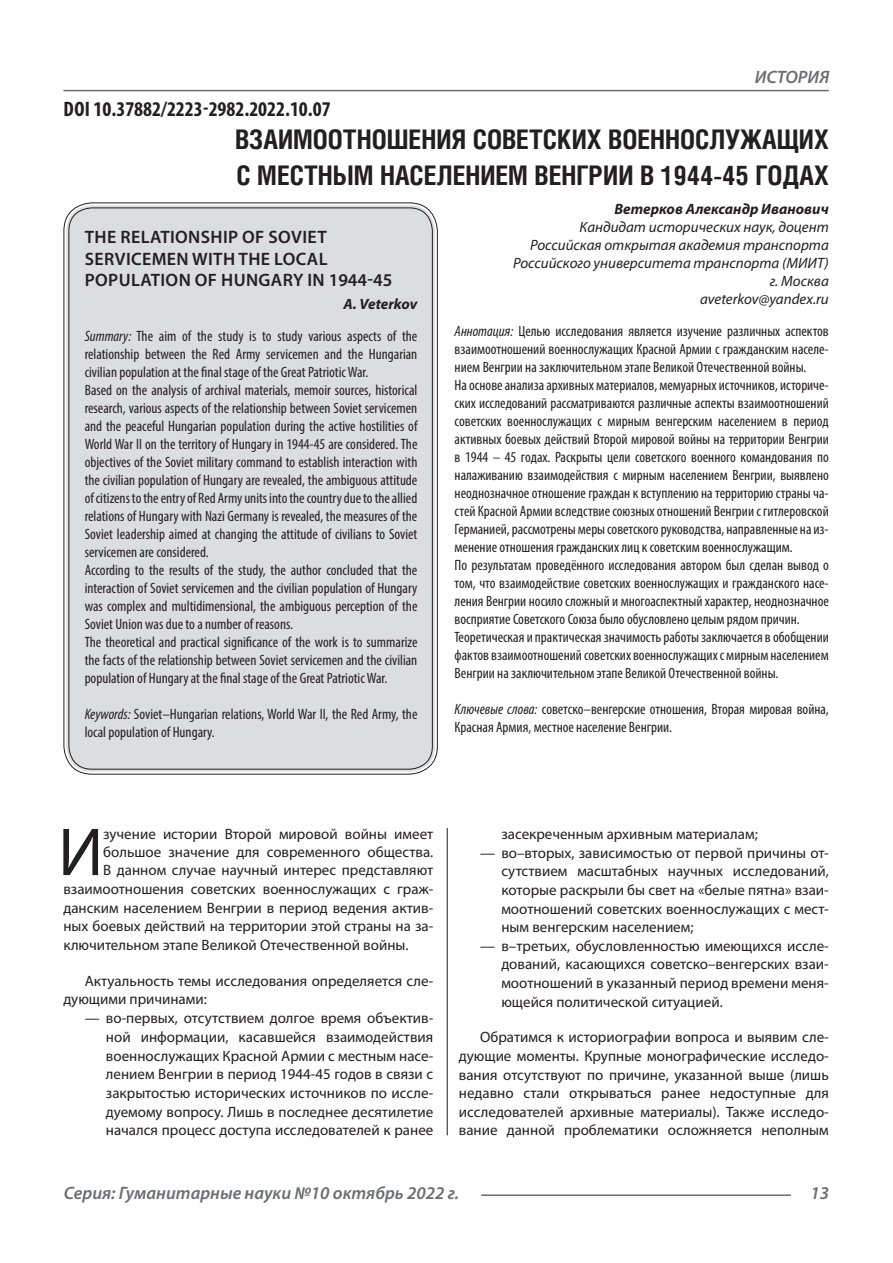
<style>
.page{position:relative;width:893px;height:1263px;background:#fff}
.page>*{position:absolute;margin:0;border:0;box-sizing:border-box;transform-origin:0 0}
.Статья_текст_первый{font:68.4px "Myriad Pro";color:#231f20}
.Статья_название{font:700 27px "Helios Cond C";color:#231f20}
.ДОИ{font:700 condensed 21px "Myriad Pro";color:#231f20}
.Статья_название_англ{font:600 18px/21.6px "Myriad Pro";letter-spacing:.02em;color:#231f20}
.t1{font:italic 600 18px "Myriad Pro";color:#6c6d70}
.Статья_аннотация_тек{font:condensed 15px/18px "Myriad Pro";color:#231f20;text-align:justify}
.Статья_аннотация_анг{font:condensed 15px/18px "Myriad Pro";color:#231f20;text-align:justify}
.Статья_текст{font:15px/18.6px "Myriad Pro";color:#231f20;text-align:justify}
.Статья_текст_первый-2{font:15px "Myriad Pro";color:#231f20}
.Статья_автор_инфо{font:italic 15px "Myriad Pro";color:#231f20}
.Статья_автор_инфо-2{font:italic 700 15px "Myriad Pro";color:#231f20}
.Статья_автор_англ{font:italic 700 15px "Myriad Pro";letter-spacing:-.005em;color:#231f20}
.s1{font-style:italic}
</style>
<div class="page">
<hr style="left:447px;top:128px;width:1px;height:1007px;background:#231f20">
<hr style="left:63px;top:90px;width:766px;height:1px;background:#6c6d70">
<hr style="left:481px;top:1194px;width:310px;height:2px;background:#6c6d70">
<div style="left:443px;top:128px;width:29px;height:700px;background:#fff"></div>
<div style="left:66px;top:205px;width:369px;height:567px;background:#dcdddf;border-radius:26px"></div>
<p class="ДОИ" style="left:64px;top:96px;width:269px">DOI 10.37882/2223-2982.2022.10.07</p>
<p class="t1" style="left:755px;top:66px;width:76px">ИСТОРИЯ</p>
<p class="Статья_название" style="left:235px;top:124px;width:595px">ВЗАИМООТНОШЕНИЯ СОВЕТСКИХ ВОЕННОСЛУЖАЩИХ</p>
<p class="Статья_название" style="left:236px;top:160px;width:594px">С МЕСТНЫМ НАСЕЛЕНИЕМ ВЕНГРИИ В 1944-45 ГОДАХ</p>
<p class="Статья_автор_инфо-2" style="left:614px;top:199px;width:216px">Ветерков Александр Иванович</p>
<p class="Статья_автор_инфо" style="left:580px;top:217px;width:251px">Кандидат исторических наук, доцент</p>
<p class="Статья_автор_инфо" style="left:530px;top:235px;width:300px">Российская открытая академия транспорта</p>
<p class="Статья_автор_инфо" style="left:513px;top:253px;width:317px">Российского университета транспорта (МИИТ)</p>
<p class="Статья_автор_инфо" style="left:770px;top:271px;width:61px">г. Москва</p>
<p class="Статья_автор_инфо" style="left:700px;top:289px;width:130px">aveterkov@yandex.ru</p>
<p class="Статья_аннотация_тек" style="left:455px;top:322px;width:376px"><span class="s1">Аннотация:</span> Целью исследования является изучение различных аспектов взаимоотношений военнослужащих Красной Армии с гражданским населе&shy;нием Венгрии на заключительном этапе Великой Отечественной войны.</p>
<p class="Статья_аннотация_тек" style="left:455px;top:376px;width:376px">На основе анализа архивных материалов, мемуарных источников, историче&shy;ских исследований рассматриваются различные аспекты взаимоотношений советских военнослужащих с мирным венгерским населением в период активных боевых действий Второй мировой войны на территории Венгрии в 1944 – 45 годах. Раскрыты цели советского военного командования по налаживанию взаимодействия с мирным населением Венгрии, выявлено неоднозначное отношение граждан к вступлению на территорию страны ча&shy;стей Красной Армии вследствие союзных отношений Венгрии с гитлеровской Германией, рассмотрены меры советского руководства, направленные на из&shy;менение отношения гражданских лиц к советским военнослужащим.</p>
<p class="Статья_аннотация_тек" style="left:455px;top:556px;width:376px">По результатам проведённого исследования автором был сделан вывод о том, что взаимодействие советских военнослужащих и гражданского насе&shy;ления Венгрии носило сложный и многоаспектный характер, неоднозначное восприятие Советского Союза было обусловлено целым рядом причин.</p>
<p class="Статья_аннотация_тек" style="left:455px;top:628px;width:376px">Теоретическая и практическая значимость работы заключается в обобщении фактов взаимоотношений советских военнослужащих с мирным населением Венгрии на заключительном этапе Великой Отечественной войны.</p>
<p class="Статья_аннотация_тек" style="left:455px;top:700px;width:376px"><span class="s1">Ключевые слова:</span> советско–венгерские отношения, Вторая мировая война,<br>Красная Армия, местное население Венгрии.</p>
<p class="Статья_название_англ" style="left:85px;top:226px;width:309px">THE RELATIONSHIP OF SOVIET<br>SERVICEMEN WITH THE LOCAL<br>POPULATION OF HUNGARY IN 1944-45</p>
<p class="Статья_автор_англ" style="left:344px;top:294px;width:75px">A. Veterkov</p>
<p class="Статья_аннотация_анг" style="left:85px;top:327px;width:334px"><span class="s1">Summary:</span> The aim of the study is to study various aspects of the relationship between the Red Army servicemen and the Hungarian civilian population at the final stage of the Great Patriotic War.</p>
<p class="Статья_аннотация_анг" style="left:85px;top:381px;width:334px">Based on the analysis of archival materials, memoir sources, historical research, various aspects of the relationship between Soviet servicemen and the peaceful Hungarian population during the active hostilities of World War II on the territory of Hungary in 1944-45 are considered. The objectives of the Soviet military command to establish interaction with the civilian population of Hungary are revealed, the ambiguous attitude of citizens to the entry of Red Army units into the country due to the allied relations of Hungary with Nazi Germany is revealed, the measures of the Soviet leadership aimed at changing the attitude of civilians to Soviet servicemen are considered.</p>
<p class="Статья_аннотация_анг" style="left:85px;top:561px;width:334px">According to the results of the study, the author concluded that the interaction of Soviet servicemen and the civilian population of Hungary was complex and multidimensional, the ambiguous perception of the Soviet Union was due to a number of reasons.</p>
<p class="Статья_аннотация_анг" style="left:85px;top:633px;width:334px">The theoretical and practical significance of the work is to summarize the facts of the relationship between Soviet servicemen and the civilian population of Hungary at the final stage of the Great Patriotic War.</p>
<p class="Статья_аннотация_анг" style="left:85px;top:705px;width:334px"><span class="s1">Keywords:</span> Soviet–Hungarian relations, World War II, the Red Army, the local population of Hungary.</p>
<p class="Статья_текст_первый" style="left:58px;top:810px;width:47px">И</p>
<p class="Статья_текст_первый-2" style="left:103px;top:825px;width:332px">зучение истории Второй мировой войны имеет</p>
<p class="Статья_текст_первый-2" style="left:103px;top:843px;width:332px">большое значение для современного общества.</p>
<p class="Статья_текст_первый-2" style="left:103px;top:861px;width:332px">В данном случае научный интерес представляют</p>
<p class="Статья_текст_первый-2" style="left:63px;top:879px;width:371px">взаимоотношения советских военнослужащих с граж-</p>
<p class="Статья_текст_первый-2" style="left:63px;top:898px;width:371px">данским населением Венгрии в период ведения актив-</p>
<p class="Статья_текст_первый-2" style="left:63px;top:917px;width:371px">ных боевых действий на территории этой страны на за-</p>
<p class="Статья_текст_первый-2" style="left:63px;top:936px;width:347px">ключительном этапе Великой Отечественной войны.</p>
<p class="Статья_текст" style="left:63px;top:971px;width:371px;text-indent:21px">Актуальность темы исследования определяется сле&shy;дующими причинами:</p>
<p class="Статья_текст" style="left:106px;top:1008px;width:329px;text-indent:-21px">— во-первых, отсутствием долгое время объектив&shy;ной информации, касавшейся взаимодействия военнослужащих Красной Армии с местным насе&shy;лением Венгрии в период 1944-45 годов в связи с закрытостью исторических источников по иссле&shy;дуемому вопросу. Лишь в последнее десятилетие начался процесс доступа исследователей к ранее</p>
<p class="Статья_текст" style="left:501px;top:824px;width:258px">засекреченным архивным материалам;</p>
<p class="Статья_текст" style="left:501px;top:843px;width:329px;text-indent:-21px">— во–вторых, зависимостью от первой причины от&shy;сутствием масштабных научных исследований, которые раскрыли бы свет на «белые пятна» взаи&shy;моотношений советских военнослужащих с мест&shy;ным венгерским населением;</p>
<p class="Статья_текст" style="left:501px;top:936px;width:329px;text-indent:-21px">— в–третьих, обусловленностью имеющихся иссле&shy;дований, касающихся советско–венгерских взаи&shy;моотношений в указанный период времени меня&shy;ющейся политической ситуацией.</p>
<p class="Статья_текст" style="left:459px;top:1028px;width:371px;text-indent:21px">Обратимся к историографии вопроса и выявим сле&shy;дующие моменты. Крупные монографические исследо&shy;вания отсутствуют по причине, указанной выше (лишь недавно стали открываться ранее недоступные для исследователей архивные материалы). Также исследо&shy;вание данной проблематики осложняется неполным</p>
<p class="t1" style="left:64px;top:1182px;width:397px">Серия: Гуманитарные науки №10 октябрь 2022 г.</p>
<p class="t1" style="left:810px;top:1182px;width:20px">13</p>
</div>
